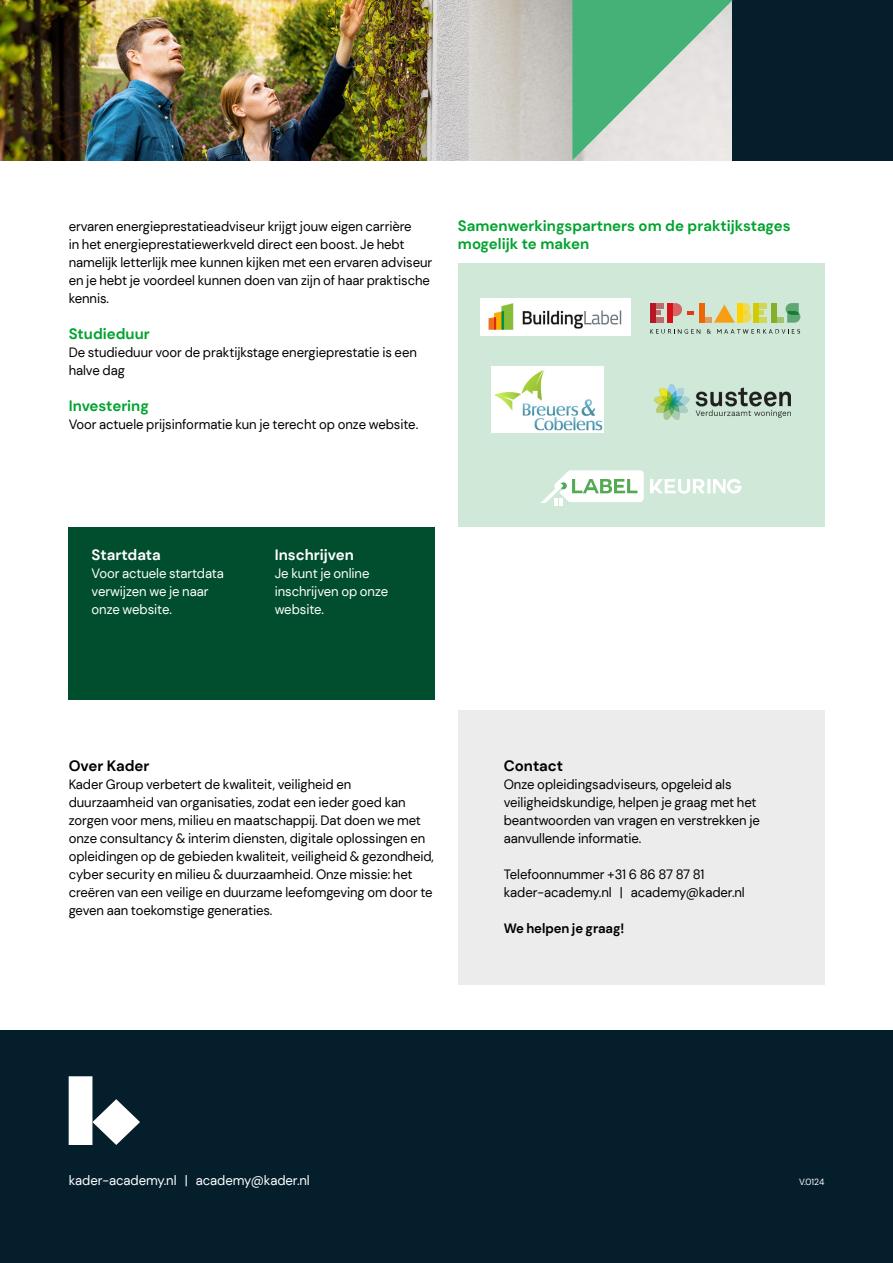
<style>
.page{position:relative;width:893px;height:1263px;background:#fff}
.page>*{position:absolute;margin:0;border:0;box-sizing:border-box;transform-origin:0 0}
.t1{font:700 15px/18px "DM Sans";color:#00a32f}
.t2{font:700 15px "DM Sans";color:#fff}
.t3{font:700 15px "DM Sans";color:#000}
.t4{font:13.5px/18px "DM Sans";letter-spacing:-.005em;color:#000}
.t5{font:13.5px/18px "DM Sans";letter-spacing:-.005em;color:#fff}
.t6{font:700 13.5px "DM Sans";letter-spacing:-.005em;color:#000}
.t7{font:9px "DM Sans";color:#fff}
</style>
<div class="page">
<div style="left:69px;top:527px;width:366px;height:172px;background:#004e2e"></div>
<img style="left:0;top:0;width:572px;height:160px">
<div style="left:733px;top:0;width:160px;height:160px;background:#041e2b"></div>
<svg style="left:572px;top:0;width:161px;height:160px;background:#94c9aa"></svg>
<div style="left:0;top:1030px;width:893px;height:233px;background:#041e2b"></div>
<svg style="left:69px;top:1076px;width:71px;height:69px"></svg>
<div style="left:458px;top:263px;width:366px;height:264px;background:#cfe8d7"></div>
<img style="left:480px;top:298px;width:151px;height:38px">
<div style="left:699px;top:303px;width:6px;height:20px;background:#eb6808"></div>
<svg style="left:705px;top:317px;width:7px;height:6px"></svg>
<div style="left:771px;top:303px;width:5px;height:20px;background:#88ae27"></div>
<svg style="left:776px;top:317px;width:8px;height:6px"></svg>
<div style="left:753px;top:303px;width:6px;height:20px;background:#d2cb04"></div>
<svg style="left:759px;top:317px;width:8px;height:6px"></svg>
<svg style="left:759px;top:303px;width:8px;height:6px"></svg>
<svg style="left:759px;top:310px;width:4px;height:5px"></svg>
<div style="left:650px;top:303px;width:6px;height:20px;background:#b51824"></div>
<svg style="left:656px;top:317px;width:8px;height:6px"></svg>
<svg style="left:656px;top:303px;width:8px;height:6px"></svg>
<svg style="left:656px;top:310px;width:4px;height:5px"></svg>
<div style="left:667px;top:303px;width:6px;height:20px;background:#d80f16"></div>
<svg style="left:714px;top:303px;width:37px;height:20px"></svg>
<svg style="left:786px;top:303px;width:14px;height:20px"></svg>
<svg style="left:650px;top:329px;width:50px;height:5px"></svg>
<svg style="left:707px;top:329px;width:4px;height:5px"></svg>
<svg style="left:717px;top:329px;width:83px;height:5px"></svg>
<svg style="left:673px;top:303px;width:21px;height:13px"></svg>
<img style="left:654px;top:384px;width:137px;height:35px">
<img style="left:491px;top:366px;width:113px;height:66px">
<svg style="left:541px;top:470px;width:103px;height:36px"></svg>
<svg style="left:650px;top:479px;width:92px;height:15px"></svg>
<div style="left:458px;top:710px;width:366px;height:275px;background:#ececec"></div>
<p class="t4" style="left:69px;top:217px;width:365px">ervaren energieprestatieadviseur krijgt jouw eigen carrière<br>in het energieprestatiewerkveld direct een boost. Je hebt namelijk letterlijk mee kunnen kijken met een ervaren adviseur en je hebt je voordeel kunnen doen van zijn of haar praktische kennis.</p>
<p class="t1" style="left:69px;top:324px;width:83px">Studieduur</p>
<p class="t4" style="left:69px;top:343px;width:350px">De studieduur voor de praktijkstage energieprestatie is een halve dag</p>
<p class="t1" style="left:69px;top:396px;width:82px">Investering</p>
<p class="t4" style="left:69px;top:415px;width:351px">Voor actuele prijsinformatie kun je terecht op onze website.</p>
<p class="t1" style="left:458px;top:216px;width:334px">Samenwerkingspartners om de praktijkstages mogelijk te maken</p>
<p class="t2" style="left:92px;top:546px;width:71px">Startdata</p>
<p class="t5" style="left:92px;top:565px;width:134px">Voor actuele startdata verwijzen we je naar onze website.</p>
<p class="t2" style="left:275px;top:546px;width:81px">Inschrijven</p>
<p class="t5" style="left:275px;top:565px;width:115px">Je kunt je online inschrijven op onze website.</p>
<p class="t3" style="left:69px;top:756px;width:82px">Over Kader</p>
<p class="t4" style="left:69px;top:775px;width:367px">Kader Group verbetert de kwaliteit, veiligheid en duurzaamheid van organisaties, zodat een ieder goed kan zorgen voor mens, milieu en maatschappij. Dat doen we met onze consultancy &amp; interim diensten, digitale oplossingen en opleidingen op de gebieden kwaliteit, veiligheid &amp; gezondheid, cyber security en milieu &amp; duurzaamheid. Onze missie: het creëren van een veilige en duurzame leefomgeving om door te geven aan toekomstige generaties.</p>
<p class="t3" style="left:504px;top:756px;width:61px">Contact</p>
<p class="t4" style="left:504px;top:775px;width:258px">Onze opleidingsadviseurs, opgeleid als veiligheidskundige, helpen je graag met het beantwoorden van vragen en verstrekken je aanvullende informatie.</p>
<p class="t4" style="left:504px;top:865px;width:243px">Telefoonnummer +31 6 86 87 87 81 kader-academy.nl | academy@kader.nl</p>
<p class="t6" style="left:504px;top:919px;width:122px">We helpen je graag!</p>
<p class="t5" style="left:69px;top:1171px;width:243px">kader-academy.nl | academy@kader.nl</p>
<p class="t7" style="left:799px;top:1176px;width:27px">V.0124</p>
</div>
